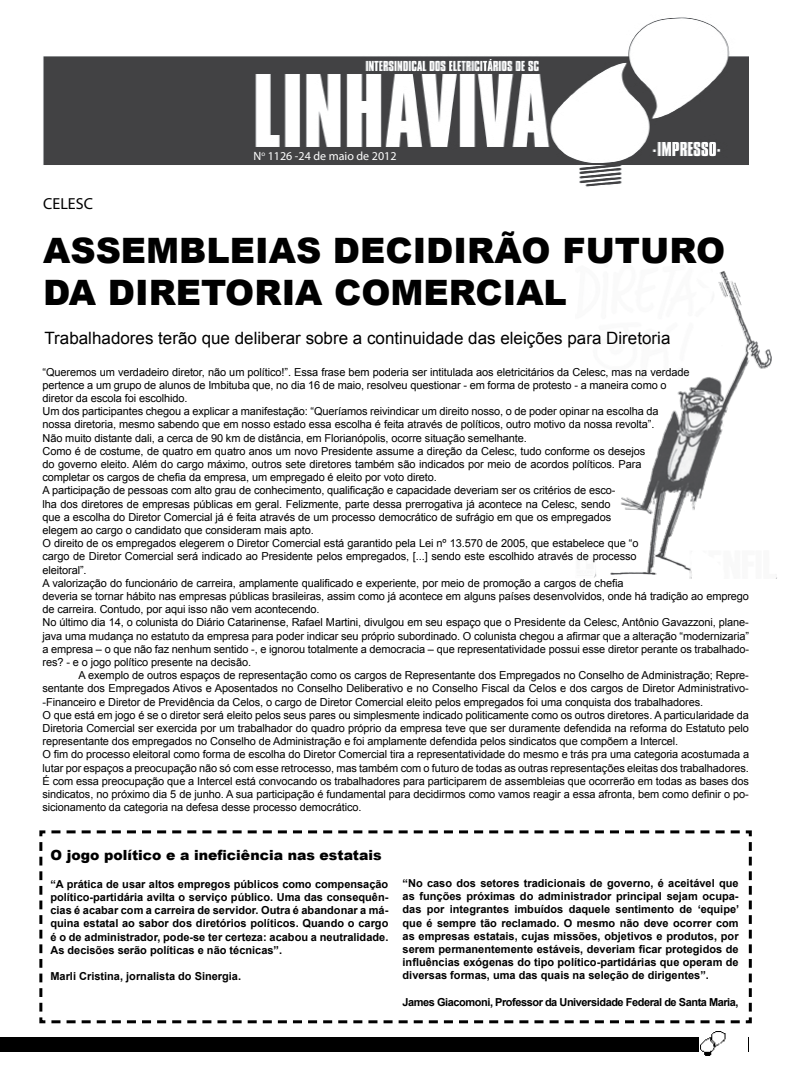
<style>
.page{position:relative;width:791px;height:1080px;background:#fff}
.page>*{position:absolute;margin:0;border:0;box-sizing:border-box;transform-origin:0 0}
.t1{font:900 35px/42px "Arial";color:#000}
.t2{font:17px "Arial";color:#000}
.t3{font:16px "Myriad Pro";color:#000}
.t4{font:900 14px "Arial";color:#000}
.t5{font:12px "Myriad Pro";color:#fff}
.t6{font:11px/13.2px "Arial";letter-spacing:-.01em;color:#000}
.t7{font:700 11px/13.2px "Arial";color:#000;text-align:justify}
.t8{font:700 11px "Arial";letter-spacing:-.04em;color:#000}
</style>
<div class="page">
<img style="left:43px;top:17px;width:705px;height:170px">
<svg style="left:39px;top:830px;width:713px;height:194px"></svg>
<img style="left:583px;top:271px;width:194px;height:307px">
<div style="left:0;top:1037px;width:748px;height:15px;background:#000"></div>
<img style="left:699px;top:1031px;width:48px;height:24px">
<h3 class="t3" style="left:43px;top:194px;width:51px">CELESC</h3>
<p class="t5" style="left:253px;top:149px;width:144px">N<sup>o</sup> 1126 -24 de maio de 2012</p>
<h1 class="t1" style="left:43px;top:228px;width:683px">ASSEMBLEIAS DECIDIRÃO FUTURO<br>DA DIRETORIA COMERCIAL</h1>
<h2 class="t2" style="left:45px;top:327px;width:627px">Trabalhadores terão que deliberar sobre a continuidade das eleições para Diretoria</h2>
<p class="t6" style="left:43px;top:365px;width:708px">“Queremos um verdadeiro diretor, não um político!”. Essa frase bem poderia ser intitulada aos eletricitários da Celesc, mas na verdade<br>pertence a um grupo de alunos de Imbituba que, no dia 16 de maio, resolveu questionar - em forma de protesto - a maneira como o<br>diretor da escola foi escolhido.<br>Um dos participantes chegou a explicar a manifestação: “Queríamos reivindicar um direito nosso, o de poder opinar na escolha da<br>nossa diretoria, mesmo sabendo que em nosso estado essa escolha é feita através de políticos, outro motivo da nossa revolta”.<br>Não muito distante dali, a cerca de 90 km de distância, em Florianópolis, ocorre situação semelhante.<br>Como é de costume, de quatro em quatro anos um novo Presidente assume a direção da Celesc, tudo conforme os desejos<br>do governo eleito. Além do cargo máximo, outros sete diretores também são indicados por meio de acordos políticos. Para<br>completar os cargos de chefia da empresa, um empregado é eleito por voto direto.<br>A participação de pessoas com alto grau de conhecimento, qualificação e capacidade deveriam ser os critérios de esco-<br>lha dos diretores de empresas públicas em geral. Felizmente, parte dessa prerrogativa já acontece na Celesc, sendo<br>que a escolha do Diretor Comercial já é feita através de um processo democrático de sufrágio em que os empregados<br>elegem ao cargo o candidato que consideram mais apto.<br>O direito de os empregados elegerem o Diretor Comercial está garantido pela Lei nº 13.570 de 2005, que estabelece que “o<br>cargo de Diretor Comercial será indicado ao Presidente pelos empregados, [...] sendo este escolhido através de processo<br>eleitoral”.<br>A valorização do funcionário de carreira, amplamente qualificado e experiente, por meio de promoção a cargos de chefia<br>deveria se tornar hábito nas empresas públicas brasileiras, assim como já acontece em alguns países desenvolvidos, onde há tradição ao emprego de carreira. Contudo, por aqui isso não vem acontecendo.<br>No último dia 14, o colunista do Diário Catarinense, Rafael Martini, divulgou em seu espaço que o Presidente da Celesc, Antônio Gavazzoni, plane&shy;java uma mudança no estatuto da empresa para poder indicar seu próprio subordinado. O colunista chegou a afirmar que a alteração “modernizaria” a empresa – o que não faz nenhum sentido -, e ignorou totalmente a democracia – que representatividade possui esse diretor perante os trabalhado&shy;res? - e o jogo político presente na decisão.</p>
<p class="t6" style="left:43px;top:669px;width:708px;text-indent:36px">A exemplo de outros espaços de representação como os cargos de Representante dos Empregados no Conselho de Administração; Repre&shy;sentante dos Empregados Ativos e Aposentados no Conselho Deliberativo e no Conselho Fiscal da Celos e dos cargos de Diretor Administrativo--Financeiro e Diretor de Previdência da Celos, o cargo de Diretor Comercial eleito pelos empregados foi uma conquista dos trabalhadores.<br>O que está em jogo é se o diretor será eleito pelos seus pares ou simplesmente indicado politicamente como os outros diretores. A particularidade da Diretoria Comercial ser exercida por um trabalhador do quadro próprio da empresa teve que ser duramente defendida na reforma do Estatuto pelo representante dos empregados no Conselho de Administração e foi amplamente defendida pelos sindicatos que compõem a Intercel.<br>O fim do processo eleitoral como forma de escolha do Diretor Comercial tira a representatividade do mesmo e trás pra uma categoria acostumada a lutar por espaços a preocupação não só com esse retrocesso, mas também com o futuro de todas as outras representações eleitas dos trabalhadores.<br>É com essa preocupação que a Intercel está convocando os trabalhadores para participarem de assembleias que ocorrerão em todas as bases dos sindicatos, no próximo dia 5 de junho. A sua participação é fundamental para decidirmos como vamos reagir a essa afronta, bem como definir o po&shy;sicionamento da categoria na defesa desse processo democrático.</p>
<p class="t4" style="left:50px;top:845px;width:333px">O jogo político e a ineficiência nas estatais</p>
<p class="t7" style="left:50px;top:878px;width:339px">“A prática de usar altos empregos públicos como compensação político-partidária avilta o serviço público. Uma das consequên&shy;cias é acabar com a carreira de servidor. Outra é abandonar a má&shy;quina estatal ao sabor dos diretórios políticos. Quando o cargo é o de administrador, pode-se ter certeza: acabou a neutralidade.<br>As decisões serão políticas e não técnicas”.</p>
<p class="t7" style="left:50px;top:970px;width:192px">Marli Cristina, jornalista do Sinergia.</p>
<p class="t7" style="left:403px;top:877px;width:338px">“No caso dos setores tradicionais de governo, é aceitável que as funções próximas do administrador principal sejam ocupa&shy;das por integrantes imbuídos daquele sentimento de ‘equipe’ que é sempre tão reclamado. O mesmo não deve ocorrer com as empresas estatais, cujas missões, objetivos e produtos, por serem permanentemente estáveis, deveriam ficar protegidos de influências exógenas do tipo político-partidárias que operam de diversas formas, uma das quais na seleção de dirigentes”.</p>
<p class="t8" style="left:403px;top:995px;width:338px">James Giacomoni, Professor da Universidade Federal de Santa Maria,</p>
</div>
